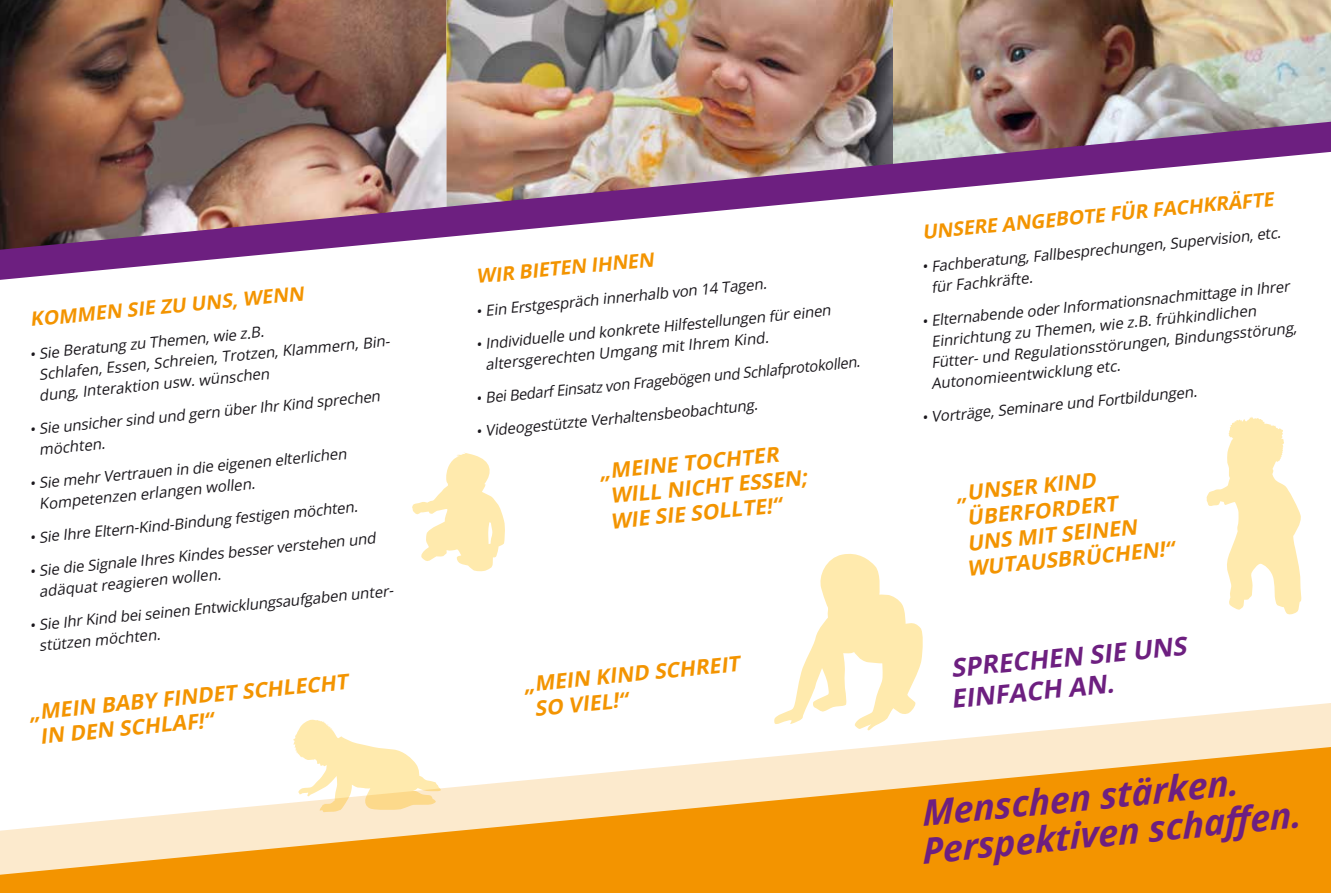
<style>
.page{position:relative;width:1331px;height:893px;background:#fff}
.page>*{position:absolute;margin:0;border:0;box-sizing:border-box;transform-origin:0 0}
.t1{font:italic 700 35.55px/37.7px "Open Sans";color:#6d1f80}
.t2{font:italic 700 25.5px/30.3px "Open Sans";color:#6d1f80}
.t3{font:italic 700 21px/25px "Open Sans";color:#f39400}
.t4{font:italic 700 19.5px "Open Sans";color:#f39400}
.t5{font:italic 15px/20.7px "Open Sans";color:#1a171c}
.s1{font-style:normal}
</style>
<div class="page">
<img style="left:893px;top:0;width:438px;height:96px">
<svg style="left:1206px;top:417px;width:96px;height:198px"></svg>
<svg style="left:796px;top:554px;width:127px;height:141px"></svg>
<svg style="left:412px;top:453px;width:93px;height:119px"></svg>
<img style="left:0;top:0;width:446px;height:96px">
<img style="left:446px;top:0;width:447px;height:96px">
<svg style="left:293px;top:695px;width:1038px;height:52px"></svg>
<svg style="left:0;top:747px;width:1331px;height:146px;fill:#f39400"></svg>
<img style="left:0;top:96px;width:1331px;height:184px">
<h3 class="t4" style="left:29px;top:307px;width:276px;rotate:-6deg">KOMMEN SIE ZU UNS, WENN</h3>
<p class="t5" style="left:34px;top:344px;width:366px;text-indent:-5px;rotate:-6deg"><span class="s1">•</span> Sie Beratung zu Themen, wie z.B.<br>Schlafen, Essen, Schreien, Trotzen, Klammern, Bin&shy;dung, Interaktion usw. wünschen</p>
<p class="t5" style="left:36px;top:420px;width:346px;line-height:19.8px;text-indent:-7px;rotate:-6deg"><span class="s1">•</span> Sie unsicher sind und gern über Ihr Kind sprechen möchten.</p>
<p class="t5" style="left:36px;top:474px;width:312px;text-indent:-7px;rotate:-6deg"><span class="s1">•</span> Sie mehr Vertrauen in die eigenen elterlichen<br>Kompetenzen erlangen wollen.</p>
<p class="t5" style="left:29px;top:529px;width:330px;rotate:-6deg"><span class="s1">•</span> Sie Ihre Eltern-Kind-Bindung festigen möchten.</p>
<p class="t5" style="left:36px;top:561px;width:342px;text-indent:-7px;rotate:-6deg"><span class="s1">•</span> Sie die Signale Ihres Kindes besser verstehen und adäquat reagieren wollen.</p>
<p class="t5" style="left:36px;top:616px;width:369px;line-height:20px;text-indent:-7px;rotate:-6deg"><span class="s1">•</span> Sie Ihr Kind bei seinen Entwicklungsaufgaben unter&shy;stützen möchten.</p>
<h3 class="t3" style="left:37px;top:697px;width:313px;line-height:25.7px;text-indent:-9px;rotate:-5deg">„MEIN BABY FINDET SCHLECHT<br>IN DEN SCHLAF!“</h3>
<h3 class="t4" style="left:475px;top:263px;width:179px;rotate:-6deg">WIR BIETEN IHNEN</h3>
<p class="t5" style="left:475px;top:302px;width:293px;rotate:-6deg"><span class="s1">•</span> Ein Erstgespräch innerhalb von 14 Tagen.</p>
<p class="t5" style="left:482px;top:334px;width:350px;text-indent:-7px;rotate:-6deg"><span class="s1">•</span> Individuelle und konkrete Hilfestellungen für einen altersgerechten Umgang mit Ihrem Kind.</p>
<p class="t5" style="left:475px;top:390px;width:387px;rotate:-6deg"><span class="s1">•</span> Bei Bedarf Einsatz von Fragebögen und Schlafprotokollen.</p>
<p class="t5" style="left:475px;top:422px;width:284px;rotate:-6deg"><span class="s1">•</span> Videogestützte Verhaltensbeobachtung.</p>
<h3 class="t3" style="left:605px;top:457px;width:201px;text-indent:-7px;rotate:-5deg">„MEINE TOCHTER<br>WILL NICHT ESSEN;<br>WIE SIE SOLLTE!“</h3>
<h3 class="t3" style="left:531px;top:669px;width:209px;line-height:25.5px;text-indent:-9px;rotate:-5deg">„MEIN KIND SCHREIT<br>SO VIEL!“</h3>
<h3 class="t4" style="left:921px;top:220px;width:354px;rotate:-6deg">UNSERE ANGEBOTE FÜR FACHKRÄFTE</h3>
<p class="t5" style="left:928px;top:258px;width:355px;line-height:20px;text-indent:-7px;rotate:-6deg"><span class="s1">•</span> Fachberatung, Fallbesprechungen, Supervision, etc. für Fachkräfte.</p>
<p class="t5" style="left:921px;top:312px;width:373px;rotate:-6deg"><span class="s1">•</span> Elternabende oder Informationsnachmittage in Ihrer Einrichtung zu Themen, wie z.B. frühkindlichen Fütter- und Regulationsstörungen, Bindungsstörung, Autonomieentwicklung etc.</p>
<p class="t5" style="left:921px;top:408px;width:278px;rotate:-6deg"><span class="s1">•</span> Vorträge, Seminare und Fortbildungen.</p>
<h3 class="t3" style="left:955px;top:480px;width:214px;rotate:-5deg">„UNSER KIND<br>ÜBERFORDERT<br>UNS MIT SEINEN<br>WUTAUSBRÜCHEN!“</h3>
<h2 class="t2" style="left:946px;top:654px;width:241px;rotate:-6deg">SPRECHEN SIE UNS<br>EINFACH AN.</h2>
<h1 class="t1" style="left:915px;top:795px;width:382px;rotate:-6deg">Menschen stärken.<br>Perspektiven schaffen.</h1>
</div>
